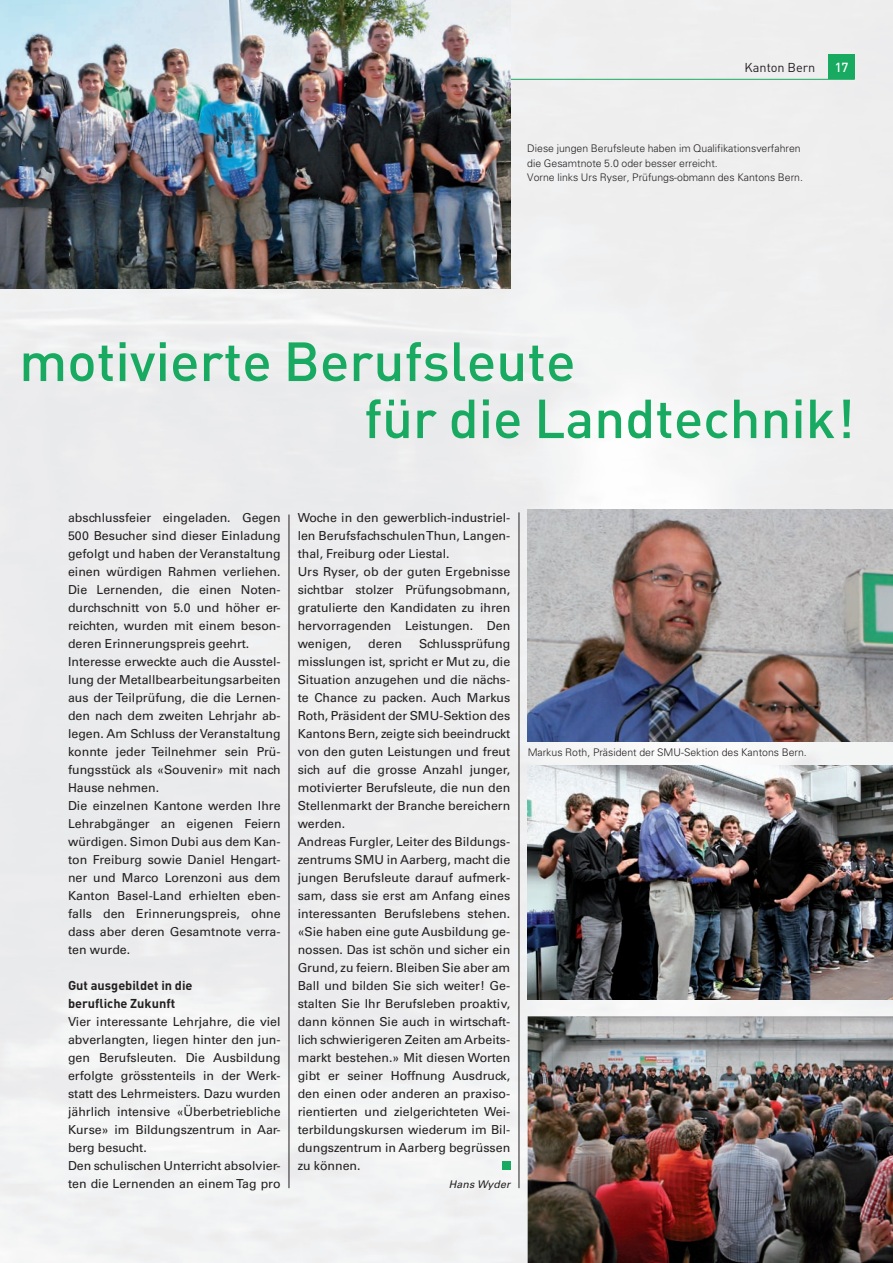
<style>
.page{position:relative;width:893px;height:1263px;background:#fff}
.page>*{position:absolute;margin:0;border:0;box-sizing:border-box;transform-origin:0 0}
.t1{font:500 54.3px "DIN";color:#18aa60}
.t2{font:500 54px "DIN";color:#18aa60}
.t3{font:500 13.05px "DIN";color:#fff}
.t4{font:700 12.75px/18px "DIN";color:#231f20}
.t5{font:12.75px "DIN";color:#231f20}
.t6{font:12.3px/18px "Univers";color:#231f20}
.t7{font:300 10.5px/14.2px "Univers";color:#231f20}
.t8{font:italic 10.5px "Univers";letter-spacing:.02em;color:#231f20}
</style>
<div class="page">
<div style="left:0;top:0;width:855px;height:843px;background:#eeeeef"></div>
<div style="left:0;top:843px;width:857px;height:420px;background:#f0f0f1"></div>
<div style="left:828px;top:54px;width:27px;height:25px;background:#18aa60"></div>
<hr style="left:510px;top:79px;width:345px;height:1px;background:#18aa60">
<div style="left:502px;top:1161px;width:8px;height:9px;background:#18aa60"></div>
<img style="left:0;top:0;width:510px;height:288px">
<hr style="left:519px;top:512px;width:1px;height:676px;background:#231f20">
<hr style="left:289px;top:514px;width:1px;height:674px;background:#231f20">
<img style="left:528px;top:509px;width:365px;height:232px">
<img style="left:527px;top:765px;width:366px;height:234px">
<img style="left:528px;top:1016px;width:365px;height:247px">
<p class="t5" style="left:744px;top:59px;width:72px">Kanton Bern</p>
<p class="t3" style="left:835px;top:59px;width:15px">17</p>
<p class="t7" style="left:527px;top:141px;width:277px">Diese jungen Berufsleute haben im Qualifikationsverfahren die Gesamtnote 5.0 oder besser erreicht.<br>Vorne links Urs Ryser, Prüfungs-obmann des Kantons Bern.</p>
<h1 class="t1" style="left:19px;top:327px;width:558px">motivierte Berufsleute</h1>
<h2 class="t2" style="left:364px;top:384px;width:492px">für die Landtechnik!</h2>
<p class="t6" style="left:68px;top:509px;width:214px">abschlussfeier eingeladen. Gegen<br>500 Besucher sind dieser Einladung gefolgt und haben der Veranstaltung einen würdigen Rahmen verliehen.<br>Die Lernenden, die einen Noten&shy;durchschnitt von 5.0 und höher er&shy;reichten, wurden mit einem beson&shy;deren Erinnerungspreis geehrt.<br>Interesse erweckte auch die Ausstel&shy;lung der Metallbearbeitungsarbeiten aus der Teilprüfung, die die Lernen&shy;den nach dem zweiten Lehrjahr ab&shy;legen. Am Schluss der Veranstaltung konnte jeder Teilnehmer sein Prü&shy;fungsstück als «Souvenir» mit nach<br>Hause nehmen.<br>Die einzelnen Kantone werden Ihre<br>Lehrabgänger an eigenen Feiern würdigen. Simon Dubi aus dem Kan&shy;ton Freiburg sowie Daniel Hengart&shy;ner und Marco Lorenzoni aus dem<br>Kanton Basel-Land erhielten eben&shy;falls den Erinnerungspreis, ohne dass aber deren Gesamtnote verra&shy;ten wurde.</p>
<p class="t4" style="left:68px;top:976px;width:126px">Gut ausgebildet in die berufliche Zukunft</p>
<p class="t6" style="left:68px;top:1013px;width:214px">Vier interessante Lehrjahre, die viel abverlangten, liegen hinter den jun&shy;gen Berufsleuten. Die Ausbildung erfolgte grösstenteils in der Werk&shy;statt des Lehrmeisters. Dazu wurden jährlich intensive «Überbetriebliche Kurse» im Bildungszentrum in Aar&shy;berg besucht.<br>Den schulischen Unterricht absolvier&shy;ten die Lernenden an einem Tag pro</p>
<p class="t6" style="left:298px;top:509px;width:214px">Woche in den gewerblich-industriel&shy;len Berufsfachschulen Thun, Langen&shy;thal, Freiburg oder Liestal.<br>Urs Ryser, ob der guten Ergebnisse sichtbar stolzer Prüfungsobmann, gratulierte den Kandidaten zu ihren hervorragenden Leistungen. Den wenigen,</p>
<p class="t6" style="left:298px;top:635px;width:214px;text-indent:121px">Schlussprüfung misslungen ist, spricht er Mut zu, die Situation anzugehen und die nächs&shy;te Chance zu packen. Auch Markus Roth, Präsident der SMU-Sektion des Kantons Bern, zeigte sich beeindruckt von den guten Leistungen und freut sich auf die grosse Anzahl junger, motivierter Berufsleute, die nun den Stellenmarkt der Branche bereichern werden.<br>Andreas Furgler, Leiter des Bildungs&shy;zentrums SMU in Aarberg, macht die jungen Berufsleute darauf aufmerk&shy;sam, dass sie erst am Anfang eines interessanten Berufslebens stehen. «Sie haben eine gute Ausbildung ge&shy;nossen. Das ist schön und sicher ein Grund, zu feiern. Bleiben Sie aber am Ball und bilden Sie sich weiter! Ge&shy;stalten Sie Ihr Berufsleben proaktiv, dann können Sie auch in wirtschaft&shy;lich schwierigeren Zeiten am Arbeits&shy;markt bestehen.» Mit diesen Worten gibt er seiner Hoffnung Ausdruck, den einen oder anderen an praxiso&shy;rientierten und zielgerichteten Wei&shy;terbildungskursen wiederum im Bil&shy;dungszentrum in Aarberg begrüssen zu können.</p>
<p class="t8" style="left:449px;top:1178px;width:63px">Hans Wyder</p>
<p class="t6" style="left:368px;top:635px;width:35px">deren</p>
<p class="t7" style="left:528px;top:746px;width:281px">Markus Roth, Präsident der SMU-Sektion des Kantons Bern.</p>
</div>
